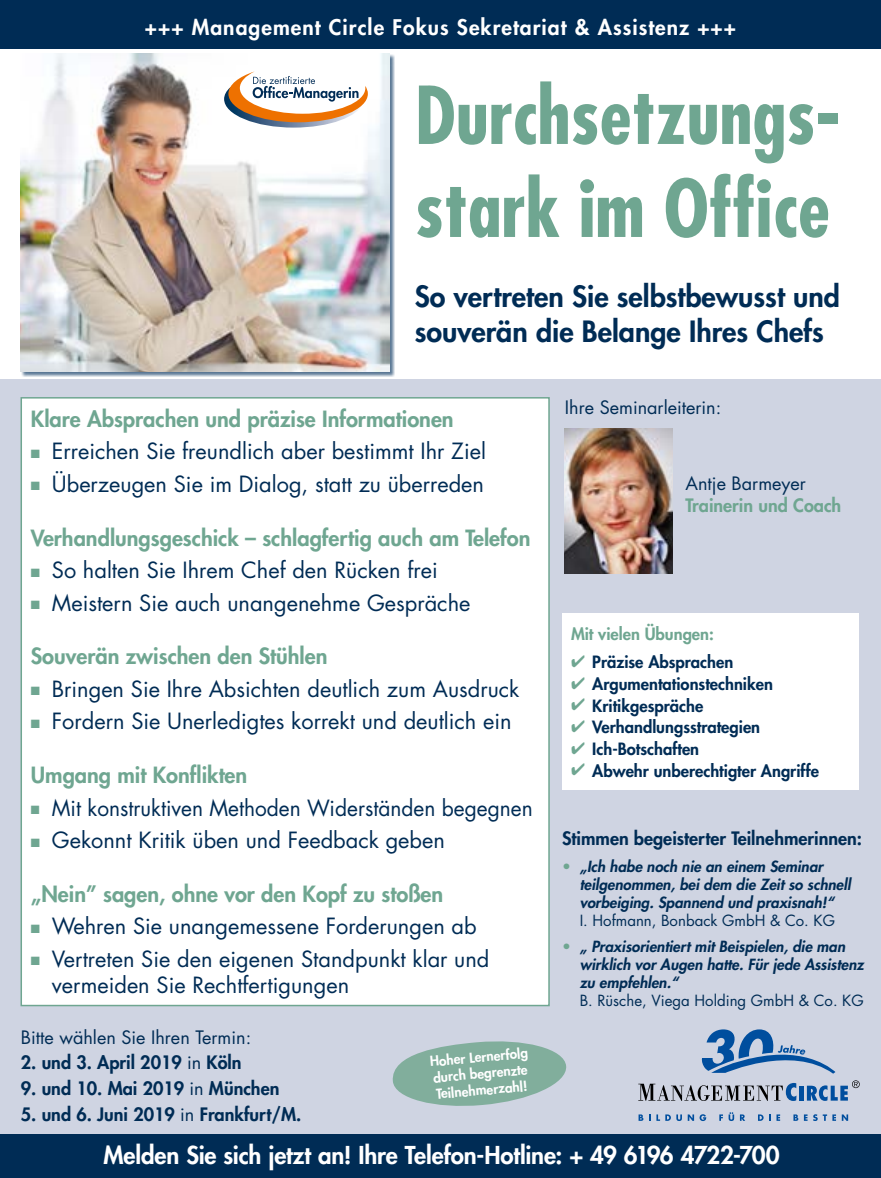
<style>
.page{position:relative;width:881px;height:1178px;background:#fff}
.page>*{position:absolute;margin:0;border:0;box-sizing:border-box;transform-origin:0 0}
.t1{font:700 condensed 77.55px/93px "Futura Std";color:#6fa691}
.t2{font:800 28.5px/34.2px "Futura Std";color:#002c55}
.t3{font:800 24px "Futura Std";letter-spacing:-.01em;color:#fff}
.t4{font:21.75px/26.1px "Futura Std";color:#002c55}
.t5{font:800 21.75px "Futura Std";color:#6fa691}
.t6{font:21.75px "Futura Std";color:#002c55;scale:.96 1}
.t7{font:800 21px "Futura Std";letter-spacing:.05em;color:#fff}
.t8{font:800 18px "Futura Std";color:#002c55}
.t9{font:18px "Futura Std";color:#002c55}
.t10{font:800 18px "Futura Std";color:#6fa691}
.t11{font:800 16.5px "Futura Std";color:#002c55}
.t12{font:800 16.5px "Futura Std";color:#6fa691}
.t13{font:italic 800 15px/18px "Futura Std";color:#002c55}
.t14{font:15px "Futura Std";color:#002c55}
.t15{font:800 13.5px/16.5px "Futura Std";color:#fff}
.s1{color:#6fa691}
.s2{font-weight:400}
.s3{font-weight:400;font-style:normal;color:#6fa691}
</style>
<div class="page">
<div style="left:0;top:379px;width:880px;height:799px;background:#cfd4e2"></div>
<div style="left:0;top:1134px;width:880px;height:44px;background:#002c55"></div>
<div style="left:21px;top:397px;width:528px;height:609px;background:#fff;border:2px solid #6fa691"></div>
<div style="left:562px;top:614px;width:296px;height:176px;background:#fff"></div>
<div style="left:0;top:0;width:880px;height:49px;background:#002c55"></div>
<img style="left:564px;top:428px;width:108px;height:145px">
<div style="left:21px;top:55px;width:374px;height:322px;background:#224a71;opacity:.75"></div>
<img style="left:21px;top:54px;width:368px;height:317px">
<svg style="left:392px;top:1041px;width:175px;height:65px"></svg>
<svg style="left:224px;top:71px;width:144px;height:57px"></svg>
<hr style="left:799px;top:1086px;width:4px;height:14px;background:#004e9e">
<svg style="left:638px;top:1083px;width:158px;height:18px"></svg>
<svg style="left:806px;top:1080px;width:53px;height:21px"></svg>
<svg style="left:638px;top:1114px;width:12px;height:7px"></svg>
<svg style="left:656px;top:1114px;width:3px;height:7px"></svg>
<svg style="left:665px;top:1114px;width:5px;height:7px"></svg>
<svg style="left:676px;top:1114px;width:5px;height:7px"></svg>
<svg style="left:687px;top:1114px;width:6px;height:7px"></svg>
<svg style="left:699px;top:1114px;width:7px;height:7px"></svg>
<svg style="left:719px;top:1114px;width:3px;height:7px"></svg>
<svg style="left:728px;top:1112px;width:5px;height:9px"></svg>
<svg style="left:739px;top:1114px;width:6px;height:7px"></svg>
<svg style="left:758px;top:1114px;width:12px;height:7px"></svg>
<svg style="left:776px;top:1114px;width:3px;height:7px"></svg>
<svg style="left:793px;top:1114px;width:33px;height:7px"></svg>
<svg style="left:832px;top:1114px;width:3px;height:7px"></svg>
<svg style="left:841px;top:1114px;width:6px;height:7px"></svg>
<svg style="left:701px;top:1029px;width:134px;height:44px"></svg>
<p class="t7" style="left:145px;top:14px;width:592px">+++ Management Circle Fokus Sekretariat &amp; Assistenz +++</p>
<h1 class="t1" style="left:414px;top:69px;width:426px">Durchsetzungs&shy;stark im Office</h1>
<h2 class="t2" style="left:414px;top:280px;width:426px">So vertreten Sie selbstbewusst und souverän die Belange Ihres Chefs</h2>
<p class="t5" style="left:31px;top:405px;width:424px">Klare Absprachen und präzise Informationen</p>
<p class="t4" style="left:31px;top:438px;width:456px"><span class="s1">■</span> Erreichen Sie freundlich aber bestimmt Ihr Ziel</p>
<p class="t4" style="left:31px;top:471px;width:454px"><span class="s1">■</span> Überzeugen Sie im Dialog, statt zu überreden</p>
<p class="t5" style="left:31px;top:524px;width:501px">Verhandlungsgeschick – schlagfertig auch am Telefon</p>
<p class="t4" style="left:31px;top:557px;width:408px"><span class="s1">■</span> So halten Sie Ihrem Chef den Rücken frei</p>
<p class="t4" style="left:31px;top:590px;width:441px"><span class="s1">■</span> Meistern Sie auch unangenehme Gespräche</p>
<p class="t5" style="left:31px;top:642px;width:298px">Souverän zwischen den Stühlen</p>
<p class="t4" style="left:31px;top:676px;width:490px"><span class="s1">■</span> Bringen Sie Ihre Absichten deutlich zum Ausdruck</p>
<p class="t4" style="left:31px;top:708px;width:482px"><span class="s1">■</span> Fordern Sie Unerledigtes korrekt und deutlich ein</p>
<p class="t5" style="left:31px;top:761px;width:218px">Umgang mit Konflikten</p>
<p class="t6" style="left:31px;top:793px;width:524px"><span class="s1">■</span> Mit konstruktiven Methoden Widerständen begegnen</p>
<p class="t4" style="left:31px;top:827px;width:415px"><span class="s1">■</span> Gekonnt Kritik üben und Feedback geben</p>
<p class="t5" style="left:31px;top:880px;width:414px">„Nein” sagen, ohne vor den Kopf zu stoßen</p>
<p class="t4" style="left:31px;top:913px;width:447px"><span class="s1">■</span> Wehren Sie unangemessene Forderungen ab</p>
<p class="t4" style="left:52px;top:946px;width:439px;text-indent:-21px"><span class="s1">■</span> Vertreten Sie den eigenen Standpunkt klar und vermeiden Sie Rechtfertigungen</p>
<p class="t9" style="left:21px;top:1025px;width:232px">Bitte wählen Sie Ihren Termin:</p>
<p class="t8" style="left:21px;top:1051px;width:222px">2. und 3. April 2019 <span class="s2">in</span> Köln</p>
<p class="t8" style="left:21px;top:1077px;width:260px">9. und 10. Mai 2019 <span class="s2">in</span> München</p>
<p class="t8" style="left:21px;top:1103px;width:282px">5. und 6. Juni 2019 <span class="s2">in</span> Frankfurt/M.</p>
<p class="t15" style="left:429px;top:1053px;width:100px;rotate:-5deg">Hoher Lernerfolg durch begrenzte<br>Teilnehmerzahl!</p>
<p class="t9" style="left:564px;top:395px;width:158px">Ihre Seminarleiterin:</p>
<p class="t9" style="left:685px;top:472px;width:122px">Antje Barmeyer</p>
<p class="t10" style="left:685px;top:494px;width:157px">Trainerin und Coach</p>
<p class="t12" style="left:570px;top:624px;width:144px">Mit vielen Übungen:</p>
<p class="t11" style="left:570px;top:652px;width:164px"><span class="s1">✔</span> Präzise Absprachen</p>
<p class="t11" style="left:570px;top:673px;width:203px"><span class="s1">✔</span> Argumentationstechniken</p>
<p class="t11" style="left:570px;top:695px;width:134px"><span class="s1">✔</span> Kritikgespräche</p>
<p class="t11" style="left:570px;top:717px;width:191px"><span class="s1">✔</span> Verhandlungsstrategien</p>
<p class="t11" style="left:570px;top:738px;width:130px"><span class="s1">✔</span> Ich-Botschaften</p>
<p class="t11" style="left:570px;top:760px;width:249px"><span class="s1">✔</span> Abwehr unberechtigter Angriffe</p>
<p class="t8" style="left:562px;top:827px;width:301px">Stimmen begeisterter Teilnehmerinnen:</p>
<p class="t13" style="left:579px;top:857px;width:272px;text-indent:-18px"><span class="s3">•</span> „Ich habe noch nie an einem Seminar teilgenommen, bei dem die Zeit so schnell vorbeiging. Spannend und praxisnah!“</p>
<p class="t14" style="left:579px;top:911px;width:257px">I. Hofmann, Bonback GmbH &amp; Co. KG</p>
<p class="t13" style="left:579px;top:938px;width:285px;text-indent:-18px"><span class="s3">•</span> „ Praxisorientiert mit Beispielen, die man wirklich vor Augen hatte. Für jede Assistenz zu empfehlen.“</p>
<p class="t14" style="left:579px;top:991px;width:285px">B. Rüsche, Viega Holding GmbH &amp; Co. KG</p>
<p class="t3" style="left:103px;top:1139px;width:677px">Melden Sie sich jetzt an! Ihre Telefon-Hotline: + 49 6196 4722-700</p>
</div>
